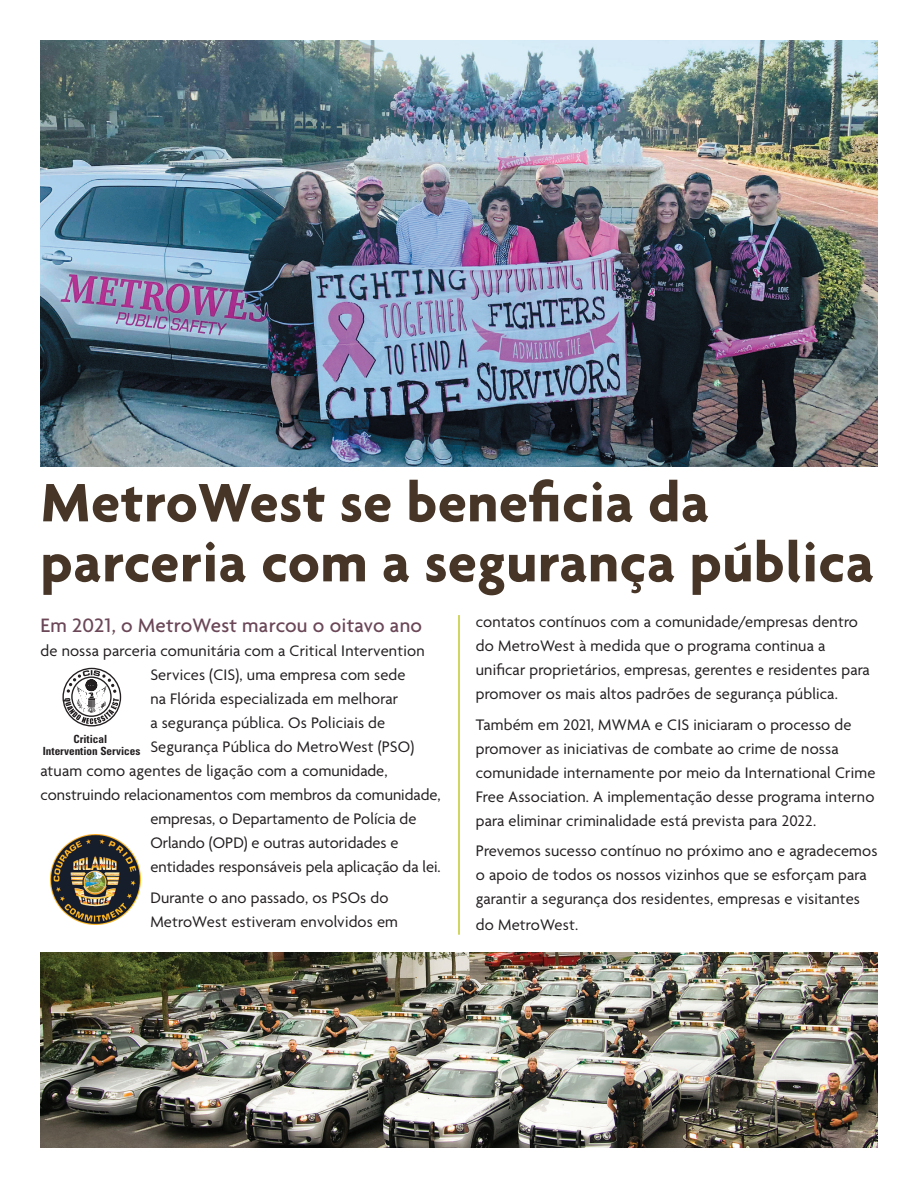
<style>
.page{position:relative;width:918px;height:1188px;background:#fff}
.page>*{position:absolute;margin:0;border:0;box-sizing:border-box;transform-origin:0 0}
.t1{font:700 58.5px/60px "Agenda";letter-spacing:.01em;color:#473627}
.t2{font:500 21px "Agenda";letter-spacing:.01em;color:#6b4757}
.t3{font:16.5px/24px "Agenda";letter-spacing:.01em;color:#231f20}
.t4{font:700 condensed 11.25px/11.4px "Univers";color:#231f20;text-align:center}
</style>
<div class="page">
<img style="left:40px;top:953px;width:838px;height:195px">
<hr style="left:459px;top:615px;width:1px;height:320px;background:#c3c92f">
<img style="left:40px;top:40px;width:838px;height:426px">
<svg style="left:62px;top:668px;width:60px;height:59px"></svg>
<img style="left:50px;top:834px;width:90px;height:91px">
<h1 class="t1" style="left:40px;top:471px;width:835px">MetroWest se beneficia da parceria com a segurança pública</h1>
<p class="t2" style="left:40px;top:613px;width:383px">Em 2021, o MetroWest marcou o oitavo ano</p>
<p class="t3" style="left:40px;top:640px;width:386px">de nossa parceria comunitária com a Critical Intervention</p>
<p class="t3" style="left:150px;top:664px;width:257px">Services (CIS), uma empresa com sede</p>
<p class="t3" style="left:150px;top:688px;width:249px">na Flórida especializada em melhorar</p>
<p class="t3" style="left:150px;top:712px;width:236px">a segurança pública. Os Policiais de</p>
<p class="t3" style="left:150px;top:736px;width:265px">Segurança Pública do MetroWest (PSO)</p>
<p class="t3" style="left:40px;top:760px;width:349px">atuam como agentes de ligação com a comunidade,</p>
<p class="t3" style="left:40px;top:784px;width:402px">construindo relacionamentos com membros da comunidade,</p>
<p class="t3" style="left:150px;top:808px;width:268px">empresas, o Departamento de Polícia de</p>
<p class="t3" style="left:150px;top:832px;width:250px">Orlando (OPD) e outras autoridades e</p>
<p class="t3" style="left:150px;top:856px;width:292px">entidades responsáveis pela aplicação da lei.</p>
<p class="t3" style="left:150px;top:887px;width:249px">Durante o ano passado, os PSOs do<br>MetroWest estiveram envolvidos em</p>
<p class="t4" style="left:43px;top:733px;width:99px">Critical<br>Intervention Services</p>
<p class="t3" style="left:476px;top:611px;width:396px">contatos contínuos com a comunidade/empresas dentro do MetroWest à medida que o programa continua a unificar proprietários, empresas, gerentes e residentes para promover os mais altos padrões de segurança pública.</p>
<p class="t3" style="left:476px;top:713px;width:401px">Também em 2021, MWMA e CIS iniciaram o processo de promover as iniciativas de combate ao crime de nossa comunidade internamente por meio da International Crime Free Association. A implementação desse programa interno para eliminar criminalidade está prevista para 2022.</p>
<p class="t3" style="left:476px;top:840px;width:403px">Prevemos sucesso contínuo no próximo ano e agradecemos o apoio de todos os nossos vizinhos que se esforçam para garantir a segurança dos residentes, empresas e visitantes</p>
<p class="t3" style="left:476px;top:914px;width:104px">do MetroWest.</p>
</div>
